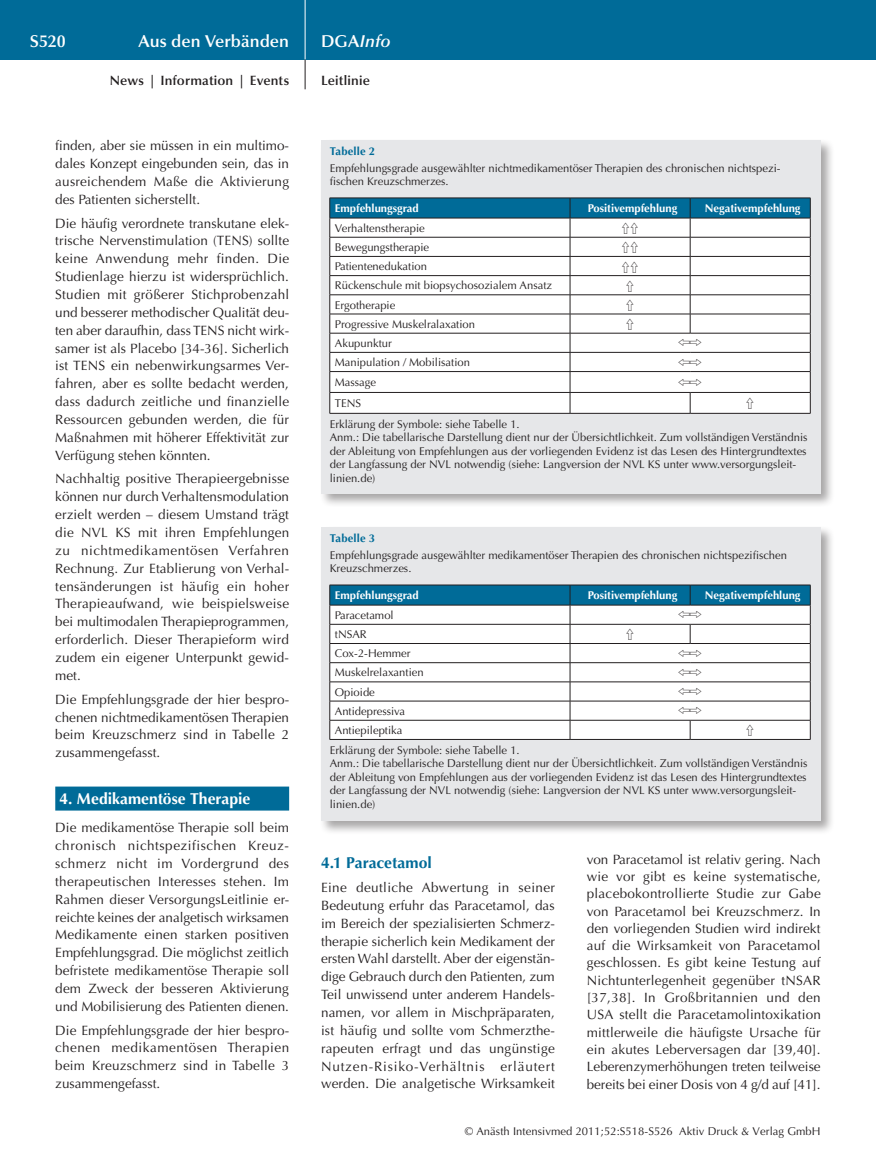
<style>
.page{position:relative;width:876px;height:1174px;background:#fff}
.page>*{position:absolute;margin:0;border:0;box-sizing:border-box;transform-origin:0 0}
.t1{font:600 17.25px "Optima";color:#fff}
.t2{font:italic 600 17.25px "Optima";color:#fff}
.t3{font:700 15.75px "Optima";color:#fff}
.t4{font:700 15.75px "Optima";letter-spacing:-.005em;color:#006b98}
.t5{font:13.5px/17.9px "Optima";color:#231f20;text-align:justify}
.t6{font:600 13.5px "Optima";letter-spacing:.01em;color:#231f20}
.t7{font:11.25px/13.5px "Optima";color:#231f20}
.t8{font:700 11.25px "Optima";color:#fff}
.t9{font:700 11.25px "Optima";letter-spacing:.01em;color:#006b98}
.s1{font-style:normal}
</style>
<div class="page">
<div style="left:0;top:0;width:876px;height:60px;background:#006b98"></div>
<hr style="left:305px;top:0;width:1px;height:60px;background:#fff">
<svg style="left:305px;top:60px;width:1px;height:29px"></svg>
<div style="left:55px;top:786px;width:234px;height:24px;background:#006b98"></div>
<div style="left:319px;top:138px;width:516px;height:369px;background:#231f20;opacity:.4"></div>
<div style="left:321px;top:140px;width:500px;height:353px;background:#e6e7e9"></div>
<hr style="left:330px;top:413px;width:240px;height:1px;background:#231f20">
<hr style="left:570px;top:413px;width:120px;height:1px;background:#231f20">
<hr style="left:690px;top:413px;width:120px;height:1px;background:#231f20">
<div style="left:319px;top:525px;width:516px;height:310px;background:#231f20;opacity:.4"></div>
<div style="left:321px;top:527px;width:500px;height:294px;background:#e6e7e9"></div>
<hr style="left:330px;top:739px;width:240px;height:1px;background:#231f20">
<hr style="left:570px;top:739px;width:120px;height:1px;background:#231f20">
<hr style="left:690px;top:739px;width:120px;height:1px;background:#231f20">
<svg style="left:329px;top:198px;width:482px;height:215px;background:#dbe5e9"></svg>
<svg style="left:329px;top:585px;width:482px;height:154px;background:#d3e0e5"></svg>
<p class="t1" style="left:30px;top:31px;width:38px">S520</p>
<p class="t1" style="left:138px;top:31px;width:152px">Aus den Verbänden</p>
<p class="t2" style="left:321px;top:31px;width:71px"><span class="s1">DGA</span>Info</p>
<p class="t6" style="left:110px;top:73px;width:181px">News | Information | Events</p>
<p class="t6" style="left:321px;top:73px;width:50px">Leitlinie</p>
<p class="t5" style="left:55px;top:137px;width:235px">finden, aber sie müssen in ein multimo&shy;dales Konzept eingebunden sein, das in ausreichendem Maße die Aktivierung des Patienten sicherstellt.</p>
<p class="t5" style="left:55px;top:214px;width:236px">Die häufig verordnete transkutane elek&shy;trische Nervenstimulation (TENS) sollte keine Anwendung mehr finden. Die Studienlage hierzu ist widersprüchlich.<br>Studien mit größerer Stichprobenzahl und besserer methodischer Qualität deu&shy;ten aber daraufhin, dass TENS nicht wirk&shy;samer ist als Placebo [34-36]. Sicherlich ist TENS ein nebenwirkungsarmes Ver&shy;fahren, aber es sollte bedacht werden, dass dadurch zeitliche und finanzielle Ressourcen gebunden werden, die für Maßnahmen mit höherer Effektivität zur Verfügung stehen könnten.</p>
<p class="t5" style="left:55px;top:470px;width:236px">Nachhaltig positive Therapieergebnisse können nur durch Verhaltensmodulation erzielt werden – diesem Umstand trägt die NVL KS mit ihren Empfehlungen zu nichtmedikamentösen Verfahren Rechnung. Zur Etablierung von Verhal&shy;tensänderungen ist häufig ein hoher Therapieaufwand, wie beispielsweise bei multimodalen Therapieprogrammen, erforderlich. Dieser Therapieform wird zudem ein eigener Unterpunkt gewid&shy;met.</p>
<p class="t5" style="left:55px;top:690px;width:235px">Die Empfehlungsgrade der hier bespro&shy;chenen nichtmedikamentösen Therapien beim Kreuzschmerz sind in Tabelle 2 zusammengefasst.</p>
<p class="t3" style="left:60px;top:789px;width:192px">4. Medikamentöse Therapie</p>
<p class="t5" style="left:55px;top:819px;width:235px">Die medikamentöse Therapie soll beim chronisch nichtspezifischen Kreuz&shy;schmerz nicht im Vordergrund des therapeutischen Interesses stehen. Im Rahmen dieser VersorgungsLeitlinie er&shy;reichte keines der analgetisch wirksamen Medikamente einen starken positiven Empfehlungsgrad. Die möglichst zeitlich befristete medikamentöse Therapie soll dem Zweck der besseren Aktivierung und Mobilisierung des Patienten dienen.</p>
<p class="t5" style="left:55px;top:1021px;width:235px">Die Empfehlungsgrade der hier bespro&shy;chenen medikamentösen Therapien beim Kreuzschmerz sind in Tabelle 3 zusammengefasst.</p>
<p class="t9" style="left:330px;top:145px;width:47px">Tabelle 2</p>
<p class="t7" style="left:330px;top:161px;width:452px">Empfehlungsgrade ausgewählter nichtmedikamentöser Therapien des chronischen nichtspezi&shy;fischen Kreuzschmerzes.</p>
<p class="t8" style="left:335px;top:202px;width:85px">Empfehlungsgrad</p>
<p class="t8" style="left:588px;top:202px;width:91px">Positivempfehlung</p>
<p class="t8" style="left:705px;top:202px;width:97px">Negativempfehlung</p>
<p class="t7" style="left:335px;top:221px;width:91px">Verhaltenstherapie</p>
<p class="t7" style="left:335px;top:240px;width:96px">Bewegungstherapie</p>
<p class="t7" style="left:335px;top:260px;width:94px">Patientenedukation</p>
<p class="t7" style="left:335px;top:279px;width:219px">Rückenschule mit biopsychosozialem Ansatz</p>
<p class="t7" style="left:335px;top:298px;width:62px">Ergotherapie</p>
<p class="t7" style="left:335px;top:317px;width:142px">Progressive Muskelralaxation</p>
<p class="t7" style="left:335px;top:333px;width:137px;line-height:19.4px">Akupunktur<br>Manipulation / Mobilisation<br>Massage</p>
<p class="t7" style="left:335px;top:396px;width:28px">TENS</p>
<p class="t7" style="left:330px;top:417px;width:479px">Erklärung der Symbole: siehe Tabelle 1.<br>Anm.: Die tabellarische Darstellung dient nur der Übersichtlichkeit. Zum vollständigen Verständnis der Ableitung von Empfehlungen aus der vorliegenden Evidenz ist das Lesen des Hintergrundtextes der Langfassung der NVL notwendig (siehe: Langversion der NVL KS unter www.versorgungsleit&shy;linien.de)</p>
<p class="t9" style="left:330px;top:531px;width:47px">Tabelle 3</p>
<p class="t7" style="left:330px;top:548px;width:459px">Empfehlungsgrade ausgewählter medikamentöser Therapien des chronischen nichtspezifischen<br>Kreuzschmerzes.</p>
<p class="t8" style="left:335px;top:589px;width:85px">Empfehlungsgrad</p>
<p class="t8" style="left:588px;top:589px;width:91px">Positivempfehlung</p>
<p class="t8" style="left:705px;top:589px;width:97px">Negativempfehlung</p>
<p class="t7" style="left:335px;top:605px;width:60px;line-height:19.2px">Paracetamol tNSAR</p>
<p class="t7" style="left:335px;top:644px;width:90px;line-height:19.2px">Cox-2-Hemmer<br>Muskelrelaxantien<br>Opioide<br>Antidepressiva<br>Antiepileptika</p>
<p class="t7" style="left:330px;top:743px;width:479px">Erklärung der Symbole: siehe Tabelle 1.<br>Anm.: Die tabellarische Darstellung dient nur der Übersichtlichkeit. Zum vollständigen Verständnis der Ableitung von Empfehlungen aus der vorliegenden Evidenz ist das Lesen des Hintergrundtextes der Langfassung der NVL notwendig (siehe: Langversion der NVL KS unter www.versorgungsleit&shy;linien.de)</p>
<p class="t4" style="left:321px;top:853px;width:112px">4.1 Paracetamol</p>
<p class="t5" style="left:321px;top:878px;width:235px">Eine deutliche Abwertung in seiner Bedeutung erfuhr das Paracetamol, das im Bereich der spezialisierten Schmerz&shy;therapie sicherlich kein Medikament der ersten Wahl darstellt. Aber der eigenstän&shy;dige Gebrauch durch den Patienten, zum Teil unwissend unter anderem Handels&shy;namen, vor allem in Mischpräparaten, ist häufig und sollte vom Schmerzthe&shy;rapeuten erfragt und das ungünstige Nutzen-Risiko-Verhältnis erläutert werden. Die analgetische Wirksamkeit</p>
<p class="t5" style="left:587px;top:851px;width:236px;line-height:17.2px">von Paracetamol ist relativ gering. Nach wie vor gibt es keine systematische, placebokontrollierte Studie zur Gabe von Paracetamol bei Kreuzschmerz. In den vorliegenden Studien wird indirekt auf die Wirksamkeit von Paracetamol geschlossen. Es gibt keine Testung auf Nichtunterlegenheit gegenüber tNSAR [37,38]. In Großbritannien und den USA stellt die Paracetamolintoxikation mittlerweile die häufigste Ursache für ein akutes Leberversagen dar [39,40].<br>Leberenzymerhöhungen treten teilweise bereits bei einer Dosis von 4 g/d auf [41].</p>
<p class="t7" style="left:465px;top:1125px;width:357px">© Anästh Intensivmed 2011;52:S518-S526 Aktiv Druck &amp; Verlag GmbH</p>
</div>
